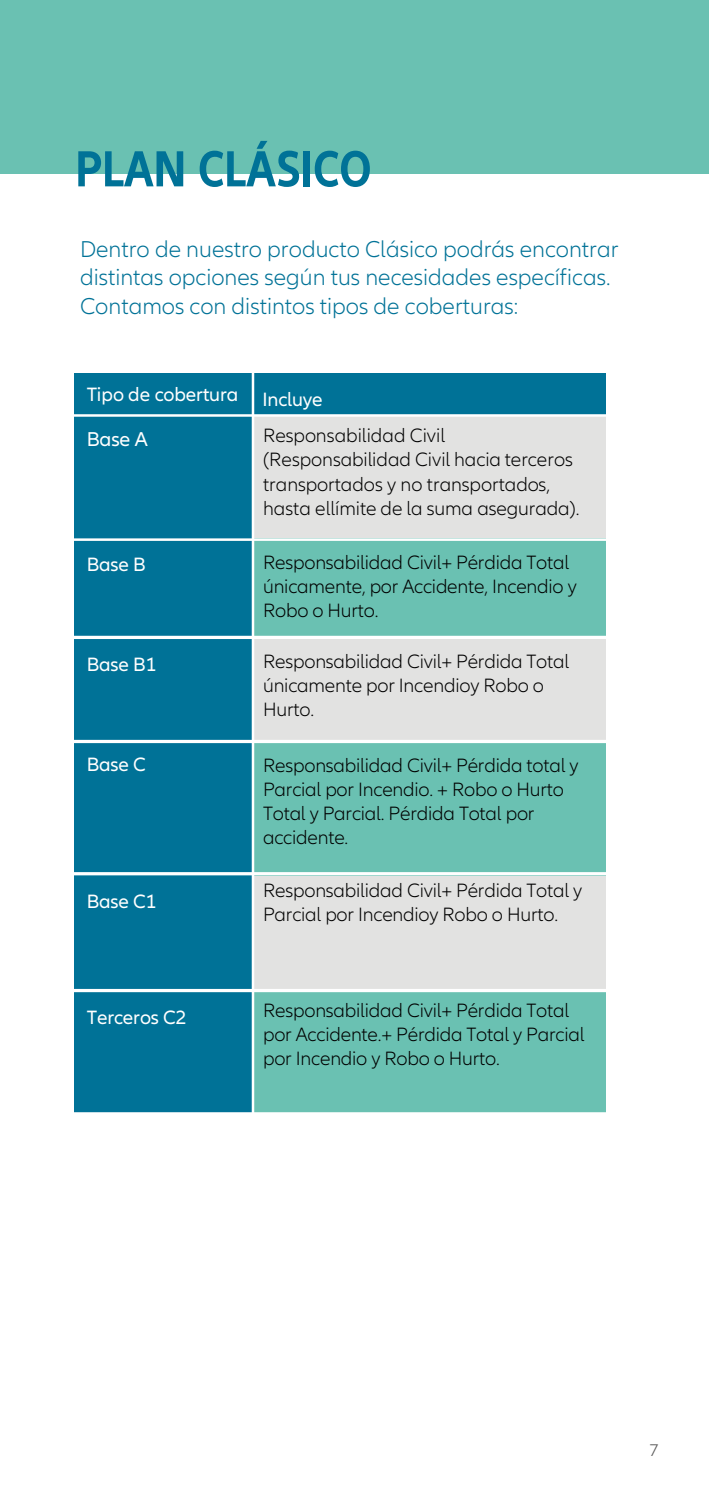
<style>
.page{position:relative;width:709px;height:1489px;background:#fff}
.page>*{position:absolute;margin:0;border:0;box-sizing:border-box;transform-origin:0 0}
.t1{font:700 condensed 52.5px "Allianz Neo";color:#007297}
.t2{font:300 23.75px/28.5px "Allianz Neo";color:#007297}
.t3{font:20.75px "Allianz Neo";color:#fff}
.t4{font:300 20px/24px "Allianz Neo";letter-spacing:-.01em;color:#000}
.t5{font:20px "Allianz Neo";letter-spacing:-.01em;color:#fff}
.t6{font:300 17.5px "Allianz Neo";color:#575656}
</style>
<div class="page">
<div style="left:0;top:0;width:708px;height:174px;background:#6ac1b2"></div>
<div style="left:80px;top:373px;width:526px;height:740px;background:#e2e2e1"></div>
<div style="left:74px;top:373px;width:179px;height:740px;background:#007297"></div>
<div style="left:74px;top:373px;width:532px;height:42px;background:#007297"></div>
<div style="left:253px;top:538px;width:353px;height:100px;background:#6ac1b2"></div>
<div style="left:253px;top:743px;width:353px;height:132px;background:#6ac1b2"></div>
<div style="left:253px;top:989px;width:353px;height:125px;background:#6ac1b2"></div>
<hr style="left:60px;top:538px;width:555px;height:3px;background:#fff">
<svg style="left:74px;top:635px;width:532px;height:4px;background:#dbedee"></svg>
<svg style="left:74px;top:739px;width:532px;height:4px;fill:#fff"></svg>
<hr style="left:60px;top:872px;width:555px;height:3px;background:#fff">
<svg style="left:74px;top:988px;width:532px;height:4px;fill:#fff"></svg>
<hr style="left:60px;top:1112px;width:555px;height:3px;background:#fff">
<hr style="left:252px;top:373px;width:2px;height:741px;background:#fff">
<hr style="left:60px;top:414px;width:555px;height:3px;background:#fff">
<h1 class="t1" style="left:75px;top:138px;width:297px">PLAN CLÁSICO</h1>
<p class="t2" style="left:80px;top:235px;width:540px">Dentro de nuestro producto Clásico podrás encontrar distintas opciones según tus necesidades específicas.<br>Contamos con distintos tipos de coberturas:</p>
<p class="t5" style="left:87px;top:383px;width:153px">Tipo de cobertura</p>
<p class="t3" style="left:87px;top:427px;width:63px">Base A</p>
<p class="t5" style="left:87px;top:552px;width:61px">Base B</p>
<p class="t5" style="left:87px;top:652px;width:71px">Base B1</p>
<p class="t5" style="left:87px;top:752px;width:61px">Base C</p>
<p class="t5" style="left:87px;top:890px;width:72px">Base C1</p>
<p class="t5" style="left:262px;top:387px;width:62px">Incluye</p>
<p class="t4" style="left:263px;top:424px;width:318px">Responsabilidad Civil (Responsabilidad Civil hacia terceros transportados y no transportados, hasta ellímite de la suma asegurada).</p>
<p class="t4" style="left:263px;top:551px;width:315px">Responsabilidad Civil+ Pérdida Total únicamente, por Accidente, Incendio y<br>Robo o Hurto.</p>
<p class="t4" style="left:263px;top:650px;width:307px">Responsabilidad Civil+ Pérdida Total únicamente por Incendioy Robo o<br>Hurto.</p>
<p class="t4" style="left:263px;top:753px;width:317px">Responsabilidad Civil+ Pérdida total y<br>Parcial por Incendio. + Robo o Hurto<br>Total y Parcial. Pérdida Total por accidente.</p>
<p class="t4" style="left:263px;top:879px;width:320px">Responsabilidad Civil+ Pérdida Total y<br>Parcial por Incendioy Robo o Hurto.</p>
<p class="t5" style="left:87px;top:1005px;width:101px">Terceros C2</p>
<p class="t4" style="left:263px;top:998px;width:323px">Responsabilidad Civil+ Pérdida Total por Accidente.+ Pérdida Total y Parcial por Incendio y Robo o Hurto.</p>
<p class="t6" style="left:649px;top:1439px;width:11px">7</p>
</div>
